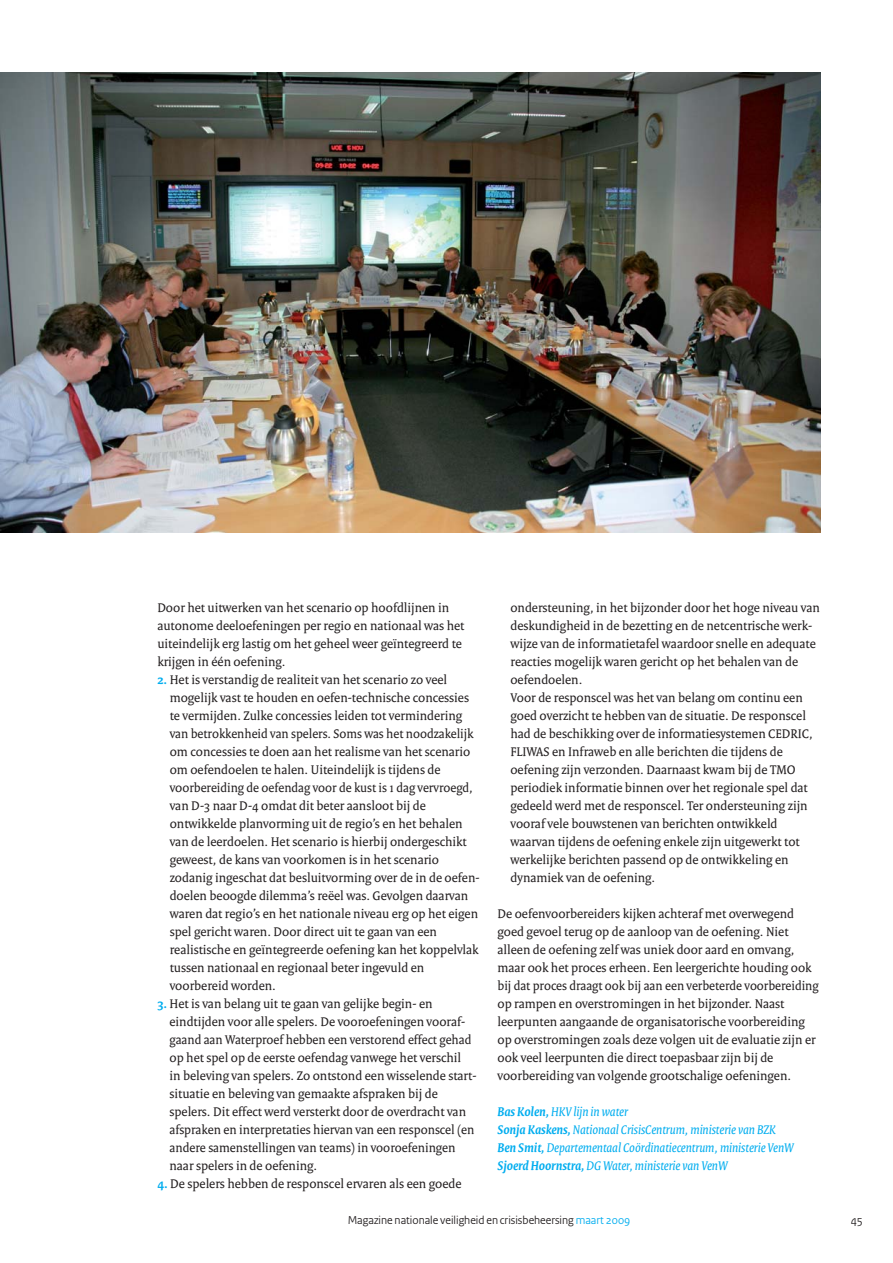
<style>
.page{position:relative;width:893px;height:1263px;background:#fff}
.page>*{position:absolute;margin:0;border:0;box-sizing:border-box;transform-origin:0 0}
.t1{font:13.5px/18px "Rijksoverheid Serif";color:#231f20}
.t2{font:italic 13.5px/18px "Rijksoverheid Serif";color:#00adef}
.t3{font:12px "Rijksoverheid Sans";color:#231f20}
.s1{font-weight:700;color:#00adef}
.s2{font-weight:700}
.s3{color:#00adef}
</style>
<div class="page">
<img style="left:0;top:72px;width:821px;height:461px">
<p class="t1" style="left:157px;top:600px;width:309px">Door het uitwerken van het scenario op hoofdlijnen in autonome deeloefeningen per regio en nationaal was het uiteindelijk erg lastig om het geheel weer geïntegreerd te krijgen in één oefening.</p>
<p class="t1" style="left:170px;top:672px;width:311px;text-indent:-12px"><span class="s1">2.</span> Het is verstandig de realiteit van het scenario zo veel mogelijk vast te houden en oefen-technische concessies te vermijden. Zulke concessies leiden tot vermindering van betrokkenheid van spelers. Soms was het noodzakelijk om concessies te doen aan het realisme van het scenario om oefendoelen te halen. Uiteindelijk is tijdens de voorbereiding de oefendag voor de kust is 1 dag vervroegd, van D-3 naar D-4 omdat dit beter aansloot bij de ontwikkelde planvorming uit de regio’s en het behalen van de leerdoelen. Het scenario is hierbij ondergeschikt geweest, de kans van voorkomen is in het scenario zodanig ingeschat dat besluitvorming over de in de oefen&shy;doelen beoogde dilemma’s reëel was. Gevolgen daarvan waren dat regio’s en het nationale niveau erg op het eigen spel gericht waren. Door direct uit te gaan van een realistische en geïntegreerde oefening kan het koppelvlak tussen nationaal en regionaal beter ingevuld en voorbereid worden.</p>
<p class="t1" style="left:170px;top:996px;width:308px;text-indent:-12px"><span class="s1">3.</span> Het is van belang uit te gaan van gelijke begin- en eindtijden voor alle spelers. De vooroefeningen vooraf&shy;gaand aan Waterproef hebben een verstorend effect gehad op het spel op de eerste oefendag vanwege het verschil<br>in beleving van spelers. Zo ontstond een wisselende start&shy;situatie en beleving van gemaakte afspraken bij de spelers. Dit effect werd versterkt door de overdracht van afspraken en interpretaties hiervan van een responscel (en andere samenstellingen van teams) in vooroefeningen naar spelers in de oefening.</p>
<p class="t1" style="left:157px;top:1176px;width:306px"><span class="s1">4.</span> De spelers hebben de responscel ervaren als een goede</p>
<p class="t1" style="left:510px;top:600px;width:311px">ondersteuning, in het bijzonder door het hoge niveau van deskundigheid in de bezetting en de netcentrische werk&shy;wijze van de informatietafel waardoor snelle en adequate reacties mogelijk waren gericht op het behalen van de oefendoelen.<br>Voor de responscel was het van belang om continu een goed overzicht te hebben van de situatie. De responscel had de beschikking over de informatiesystemen CEDRIC, FLIWAS en Infraweb en alle berichten die tijdens de oefening zijn verzonden. Daarnaast kwam bij de TMO periodiek informatie binnen over het regionale spel dat gedeeld werd met de responscel. Ter ondersteuning zijn vooraf vele bouwstenen van berichten ontwikkeld waarvan tijdens de oefening enkele zijn uitgewerkt tot werkelijke berichten passend op de ontwikkeling en dynamiek van de oefening.</p>
<p class="t1" style="left:497px;top:906px;width:323px">De oefenvoorbereiders kijken achteraf met overwegend goed gevoel terug op de aanloop van de oefening. Niet alleen de oefening zelf was uniek door aard en omvang, maar ook het proces erheen. Een leergerichte houding ook bij dat proces draagt ook bij aan een verbeterde voorbereiding op rampen en overstromingen in het bijzonder. Naast leerpunten aangaande de organisatorische voorbereiding op overstromingen zoals deze volgen uit de evaluatie zijn er ook veel leerpunten die direct toepasbaar zijn bij de voorbereiding van volgende grootschalige oefeningen.</p>
<p class="t2" style="left:497px;top:1104px;width:298px"><span class="s2">Bas Kolen,</span> HKV lijn in water<br><span class="s2">Sonja Kaskens,</span> Nationaal CrisisCentrum, ministerie van BZK <span class="s2">Ben Smit,</span> Departementaal Coördinatiecentrum, ministerie VenW <span class="s2">Sjoerd Hoornstra,</span> DG Water, ministerie van VenW</p>
<p class="t3" style="left:348px;top:1216px;width:284px">Magazine nationale veiligheid en crisisbeheersing <span class="s3">maart 2009</span></p>
<p class="t3" style="left:851px;top:1216px;width:14px">45</p>
</div>
